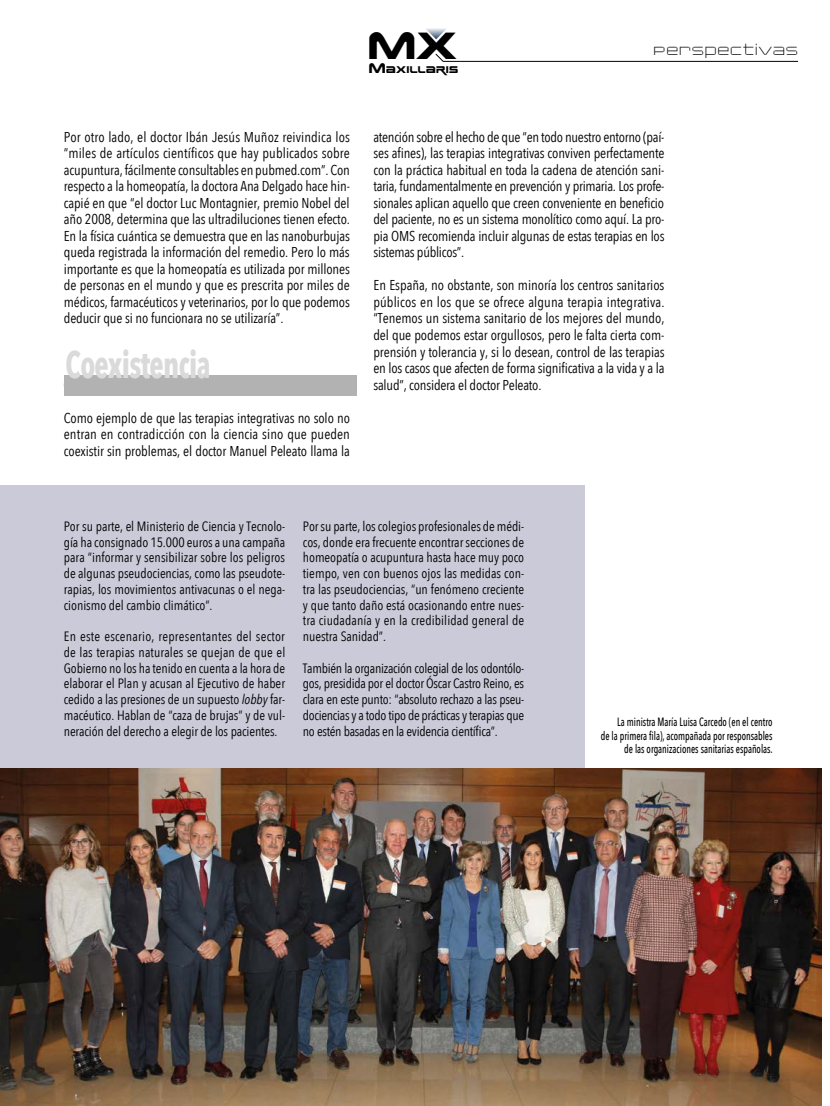
<style>
.page{position:relative;width:830px;height:1106px;background:#fff}
.page>*{position:absolute;margin:0;border:0;box-sizing:border-box;transform-origin:0 0}
.t1{font:700 37.5px "Avenir Next Condensed";letter-spacing:-.02em;color:#dadada;scale:.8 1}
.t2{font:37.5px "Earth Normal";color:#000}
.t3{font:300 15px "Changeling";letter-spacing:.025em;color:#000}
.t4{font:14.25px/16.5px "Avenir Next Condensed";letter-spacing:-.01em;color:#000;text-align:justify}
.t5{font:13.5px/15.8px "Avenir Next Condensed";letter-spacing:-.005em;color:#000;text-align:justify}
.t6{font:500 12px/13.5px "Avenir Next Condensed";color:#000;text-align:right;scale:.8 1}
.t7{font:9.6px "Earth Normal";letter-spacing:.035em;color:#000;scale:.95 1}
.s1{font-size:13.8px}
.s2{font-style:italic}
</style>
<div class="page">
<svg style="left:435px;top:53px;width:363px;height:9px"></svg>
<svg style="left:426px;top:28px;width:21px;height:11px"></svg>
<div style="left:0;top:485px;width:584px;height:491px;background:#cacad9"></div>
<div style="left:64px;top:375px;width:292px;height:20px;background:#b3b2b2"></div>
<img style="left:0;top:768px;width:821px;height:338px">
<h1 class="t2" style="left:367px;top:19px;width:91px">MX</h1>
<p class="t7" style="left:368px;top:63px;width:96px"><span class="s1">M</span>AXILLARIS</p>
<p class="t3" style="left:653px;top:43px;width:146px">Perspectivas</p>
<p class="t4" style="left:64px;top:128px;width:287px">Por otro lado, el doctor Ibán Jesús Muñoz reivindica los “miles de artículos científicos que hay publicados sobre acupuntura, fácilmente consultables en pubmed.com”. Con respecto a la homeopatía, la doctora Ana Delgado hace hin&shy;capié en que “el doctor Luc Montagnier, premio Nobel del año 2008, determina que las ultradiluciones tienen efecto.<br>En la física cuántica se demuestra que en las nanoburbujas queda registrada la información del remedio. Pero lo más importante es que la homeopatía es utilizada por millones de personas en el mundo y que es prescrita por miles de médicos, farmacéuticos y veterinarios, por lo que podemos deducir que si no funcionara no se utilizaría”.</p>
<h1 class="t1" style="left:66px;top:342px;width:183px">Coexistencia</h1>
<p class="t4" style="left:64px;top:408px;width:287px">Como ejemplo de que las terapias integrativas no solo no entran en contradicción con la ciencia sino que pueden coexistir sin problemas, el doctor Manuel Peleato llama la</p>
<p class="t4" style="left:373px;top:128px;width:292px">atención sobre el hecho de que “en todo nuestro entorno (paí&shy;ses afines), las terapias integrativas conviven perfectamente con la práctica habitual en toda la cadena de atención sani&shy;taria, fundamentalmente en prevención y primaria. Los profe&shy;sionales aplican aquello que creen conveniente en beneficio del paciente, no es un sistema monolítico como aquí. La pro&shy;pia OMS recomienda incluir algunas de estas terapias en los sistemas públicos”.</p>
<p class="t4" style="left:373px;top:276px;width:292px">En España, no obstante, son minoría los centros sanitarios públicos en los que se ofrece alguna terapia integrativa. “Tenemos un sistema sanitario de los mejores del mundo, del que podemos estar orgullosos, pero le falta cierta com&shy;prensión y tolerancia y, si lo desean, control de las terapias en los casos que afecten de forma significativa a la vida y a la salud”, considera el doctor Peleato.</p>
<p class="t5" style="left:64px;top:517px;width:223px">Por su parte, el Ministerio de Ciencia y Tecnolo&shy;gía ha consignado 15.000 euros a una campaña para “informar y sensibilizar sobre los peligros de algunas pseudociencias, como las pseudote&shy;rapias, los movimientos antivacunas o el nega&shy;cionismo del cambio climático”.</p>
<p class="t5" style="left:64px;top:628px;width:223px">En este escenario, representantes del sector de las terapias naturales se quejan de que el Gobierno no los ha tenido en cuenta a la hora de elaborar el Plan y acusan al Ejecutivo de haber cedido a las presiones de un supuesto <span class="s2">lobby</span> far&shy;macéutico. Hablan de “caza de brujas” y de vul&shy;neración del derecho a elegir de los pacientes.</p>
<p class="t5" style="left:303px;top:517px;width:223px">Por su parte, los colegios profesionales de médi&shy;cos, donde era frecuente encontrar secciones de homeopatía o acupuntura hasta hace muy poco tiempo, ven con buenos ojos las medidas con&shy;tra las pseudociencias, “un fenómeno creciente y que tanto daño está ocasionando entre nues&shy;tra ciudadanía y en la credibilidad general de nuestra Sanidad”.</p>
<p class="t5" style="left:303px;top:659px;width:223px">También la organización colegial de los odontólo&shy;gos, presidida por el doctor Óscar Castro Reino, es clara en este punto: “absoluto rechazo a las pseu&shy;dociencias y a todo tipo de prácticas y terapias que no estén basadas en la evidencia científica”.</p>
<p class="t6" style="left:600px;top:715px;width:216px">La ministra María Luisa Carcedo (en el centro<br>de la primera fila), acompañada por responsables de las organizaciones sanitarias españolas.</p>
</div>
